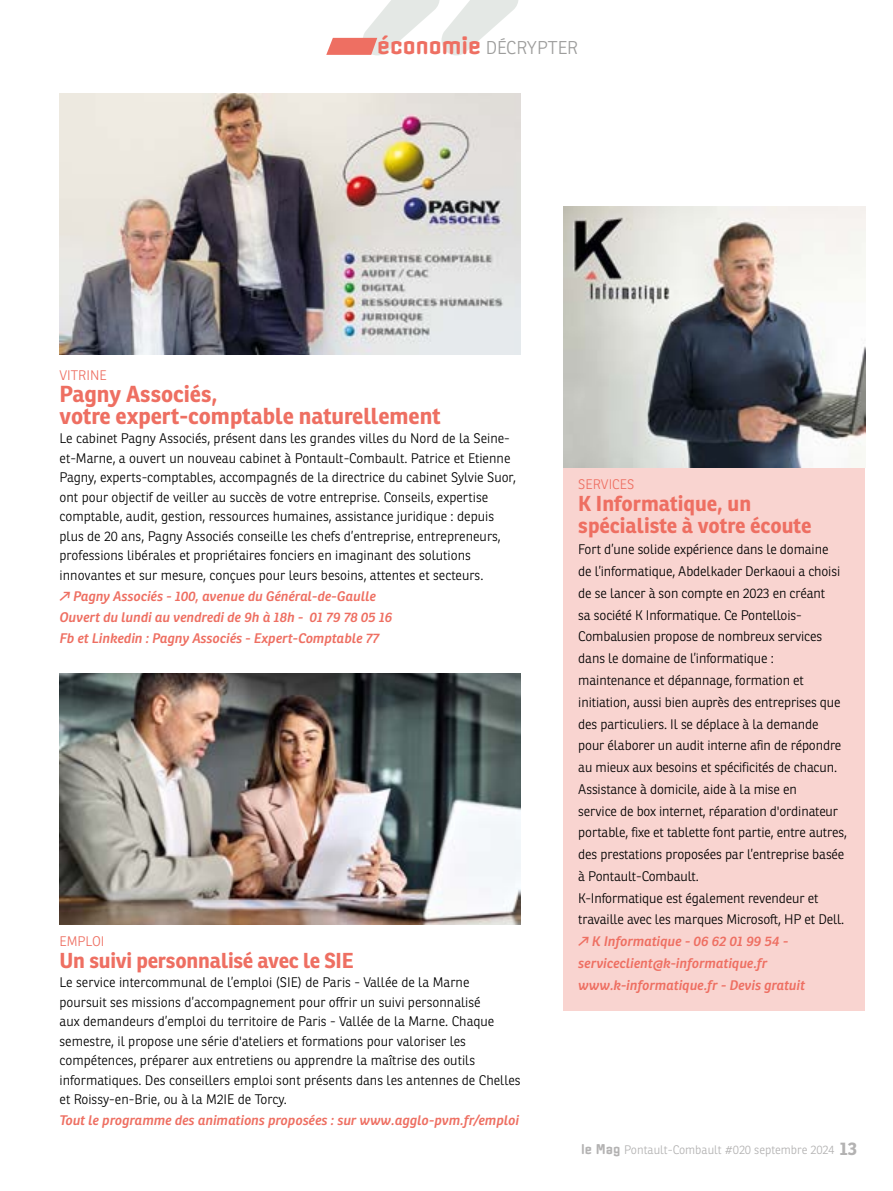
<style>
.page{position:relative;width:893px;height:1191px;background:#fff}
.page>*{position:absolute;margin:0;border:0;box-sizing:border-box;transform-origin:0 0}
.t1{font:700 22.5px/21.8px "Ronnia";color:#ee6f62}
.t2{font:700 21px/21.8px "Ronnia";letter-spacing:-.01em;color:#ee6f62}
.t3{font:300 18px "Ronnia";color:#9d9d9c}
.t4{font:300 13.5px/21.8px "Ronnia";color:#000}
.t5{font:italic 600 13.5px/21.8px "Ronnia";color:#ee6f62}
.t6{font:300 13.5px "Ronnia";color:#ee6f62}
.t7{font:300 12px "Ronnia";color:#b3b2b2}
.s1{font-family:"Clicker";font-weight:700;font-size:24px;color:#ee6f62}
.s2{font-family:"Clicker";font-weight:700;font-size:13.5px}
.s3{font-weight:700;font-size:18px}
</style>
<div class="page">
<div style="left:563px;top:467px;width:302px;height:544px;background:#f9d4d0"></div>
<svg style="left:326px;top:0;width:192px;height:55px"></svg>
<img style="left:563px;top:206px;width:302px;height:261px">
<img style="left:60px;top:94px;width:460px;height:261px">
<img style="left:60px;top:673px;width:460px;height:251px">
<h3 class="t3" style="left:377px;top:36px;width:202px"><span class="s1">économie</span> DÉCRYPTER</h3>
<p class="t6" style="left:60px;top:367px;width:49px">VITRINE</p>
<h1 class="t1" style="left:60px;top:383px;width:383px">Pagny Associés,<br>votre expert-comptable naturellement</h1>
<p class="t4" style="left:60px;top:429px;width:458px;line-height:19.5px">Le cabinet Pagny Associés, présent dans les grandes villes du Nord de la Seine&shy;et-Marne, a ouvert un nouveau cabinet à Pontault-Combault. Patrice et Etienne Pagny, experts-comptables, accompagnés de la directrice du cabinet Sylvie Suor, ont pour objectif de veiller au succès de votre entreprise. Conseils, expertise comptable, audit, gestion, ressources humaines, assistance juridique : depuis plus de 20 ans, Pagny Associés conseille les chefs d’entreprise, entrepreneurs, professions libérales et propriétaires fonciers en imaginant des solutions innovantes et sur mesure, conçues pour leurs besoins, attentes et secteurs.</p>
<p class="t5" style="left:60px;top:585px;width:334px;line-height:21px">e Pagny Associés - 100, avenue du Général-de-Gaulle<br>Ouvert du lundi au vendredi de 9h à 18h - 01 79 78 05 16<br>Fb et Linkedin : Pagny Associés - Expert-Comptable 77</p>
<p class="t6" style="left:60px;top:933px;width:47px">EMPLOI</p>
<h2 class="t2" style="left:60px;top:949px;width:295px">Un suivi personnalisé avec le SIE</h2>
<p class="t4" style="left:60px;top:972px;width:463px;line-height:19.5px">Le service intercommunal de l’emploi (SIE) de Paris - Vallée de la Marne<br>poursuit ses missions d’accompagnement pour offrir un suivi personnalisé<br>aux demandeurs d’emploi du territoire de Paris - Vallée de la Marne. Chaque semestre, il propose une série d'ateliers et formations pour valoriser les compétences, préparer aux entretiens ou apprendre la maîtrise des outils informatiques. Des conseillers emploi sont présents dans les antennes de Chelles et Roissy-en-Brie, ou à la M2IE de Torcy.</p>
<p class="t5" style="left:60px;top:1109px;width:461px">Tout le programme des animations proposées : sur www.agglo-pvm.fr/emploi</p>
<p class="t6" style="left:578px;top:476px;width:57px">SERVICES</p>
<h2 class="t2" style="left:578px;top:492px;width:235px">K Informatique, un spécialiste à votre écoute</h2>
<p class="t4" style="left:578px;top:539px;width:270px">Fort d’une solide expérience dans le domaine<br>de l’informatique, Abdelkader Derkaoui a choisi de se lancer à son compte en 2023 en créant<br>sa société K Informatique. Ce Pontellois-Combalusien propose de nombreux services dans le domaine de l’informatique : maintenance et dépannage, formation et initiation, aussi bien auprès des entreprises que des particuliers. Il se déplace à la demande pour élaborer un audit interne afin de répondre au mieux aux besoins et spécificités de chacun.<br>Assistance à domicile, aide à la mise en<br>service de box internet, réparation d'ordinateur portable, fixe et tablette font partie, entre autres, des prestations proposées par l’entreprise basée à Pontault-Combault.<br>K-Informatique est également revendeur et travaille avec les marques Microsoft, HP et Dell.</p>
<p class="t5" style="left:578px;top:930px;width:228px">e K Informatique - 06 62 01 99 54 - serviceclient@k-informatique.fr www.k-informatique.fr - Devis gratuit</p>
<p class="t7" style="left:581px;top:1141px;width:278px"><span class="s2">le Mag</span> Pontault-Combault #020 septembre 2024 <span class="s3">13</span></p>
</div>
